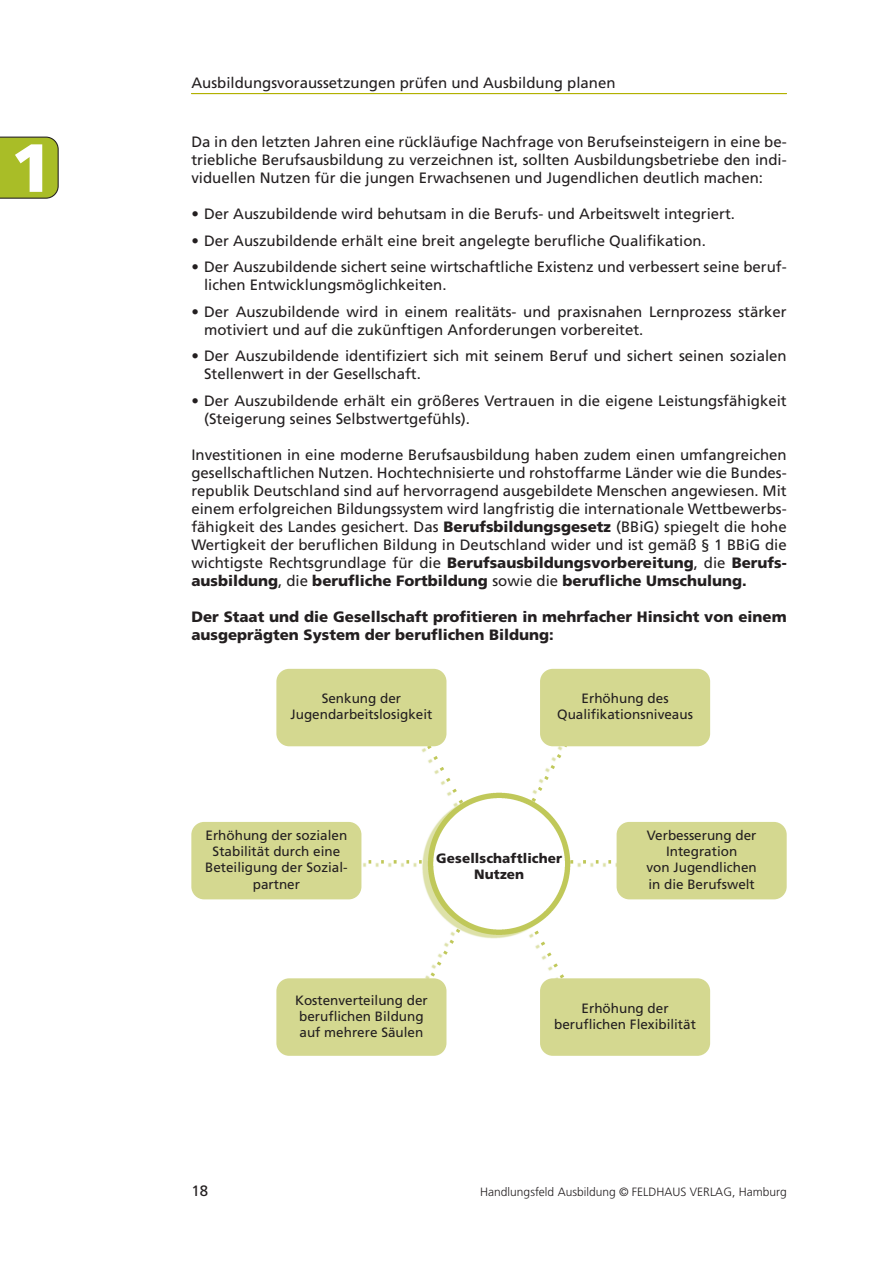
<style>
.page{position:relative;width:893px;height:1263px;background:#fff}
.page>*{position:absolute;margin:0;border:0;box-sizing:border-box;transform-origin:0 0}
.t1{font:900 68.1px "Frutiger";color:#fff}
.t2{font:15px/18px "Frutiger";color:#231f20}
.t3{font:900 15px/18px "Frutiger";color:#231f20}
.t4{font:13.5px/16.2px "Frutiger";color:#231f20;text-align:center}
.t5{font:900 13.5px/16.2px "Frutiger";letter-spacing:.005em;color:#231f20;text-align:center}
.t6{font:300 12px "Frutiger";color:#231f20}
.s1{font-weight:900}
</style>
<div class="page">
<svg style="left:0;top:137px;width:59px;height:62px;background:#a5b72c"></svg>
<hr style="left:191px;top:93px;width:596px;height:1px;background:#b2b100">
<img style="left:342px;top:730px;width:315px;height:267px">
<div style="left:540px;top:978px;width:170px;height:78px;background:#d4d890;border-radius:13px"></div>
<div style="left:617px;top:822px;width:170px;height:77px;background:#d4d890;border-radius:13px"></div>
<div style="left:540px;top:669px;width:170px;height:77px;background:#d4d890;border-radius:13px"></div>
<div style="left:276px;top:978px;width:170px;height:78px;background:#d4d890;border-radius:13px"></div>
<div style="left:191px;top:822px;width:170px;height:77px;background:#d4d890;border-radius:13px"></div>
<div style="left:276px;top:669px;width:170px;height:77px;background:#d4d890;border-radius:13px"></div>
<p class="t2" style="left:191px;top:75px;width:426px">Ausbildungsvoraussetzungen prüfen und Ausbildung planen</p>
<h1 class="t1" style="left:11px;top:141px;width:43px">1</h1>
<p class="t2" style="left:191px;top:134px;width:597px;text-align:justify">Da in den letzten Jahren eine rückläufige Nachfrage von Berufseinsteigern in eine be&shy;triebliche Berufsausbildung zu verzeichnen ist, sollten Ausbildungsbetriebe den indi&shy;viduellen Nutzen für die jungen Erwachsenen und Jugendlichen deutlich machen:</p>
<p class="t2" style="left:191px;top:206px;width:545px">• Der Auszubildende wird behutsam in die Berufs- und Arbeitswelt integriert.</p>
<p class="t2" style="left:191px;top:233px;width:516px">• Der Auszubildende erhält eine breit angelegte berufliche Qualifikation.</p>
<p class="t2" style="left:204px;top:259px;width:584px;text-indent:-13px">• Der Auszubildende sichert seine wirtschaftliche Existenz und verbessert seine beruf&shy;lichen Entwicklungsmöglichkeiten.</p>
<p class="t2" style="left:204px;top:304px;width:584px;text-indent:-13px">• Der Auszubildende wird in einem realitäts- und praxisnahen Lernprozess stärker motiviert und auf die zukünftigen Anforderungen vorbereitet.</p>
<p class="t2" style="left:204px;top:348px;width:584px;text-indent:-13px">• Der Auszubildende identifiziert sich mit seinem Beruf und sichert seinen sozialen<br>Stellenwert in der Gesellschaft.</p>
<p class="t2" style="left:204px;top:393px;width:584px;text-indent:-13px">• Der Auszubildende erhält ein größeres Vertrauen in die eigene Leistungsfähigkeit (Steigerung seines Selbstwertgefühls).</p>
<p class="t2" style="left:191px;top:447px;width:597px;text-align:justify">Investitionen in eine moderne Berufsausbildung haben zudem einen umfangreichen gesellschaftlichen Nutzen. Hochtechnisierte und rohstoffarme Länder wie die Bundes&shy;republik Deutschland sind auf hervorragend ausgebildete Menschen angewiesen. Mit einem erfolgreichen Bildungssystem wird langfristig die internationale Wettbewerbs&shy;fähigkeit des Landes gesichert. Das <span class="s1">Berufsbildungsgesetz</span> (BBiG) spiegelt die hohe Wertigkeit der beruflichen Bildung in Deutschland wider und ist gemäß § 1 BBiG die wichtigste Rechtsgrundlage für die <span class="s1">Berufsausbildungsvorbereitung</span>, die <span class="s1">Berufs&shy;ausbildung</span>, die <span class="s1">berufliche Fortbildung</span> sowie die <span class="s1">berufliche Umschulung.</span></p>
<p class="t3" style="left:191px;top:609px;width:597px">Der Staat und die Gesellschaft profitieren in mehrfacher Hinsicht von einem ausgeprägten System der beruflichen Bildung:</p>
<p class="t4" style="left:291px;top:691px;width:143px">Senkung der<br>Jugendarbeitslosigkeit</p>
<p class="t4" style="left:557px;top:691px;width:137px">Erhöhung des<br>Qualifikationsniveaus</p>
<p class="t4" style="left:205px;top:828px;width:144px">Erhöhung der sozialen<br>Stabilität durch eine<br>Be tei li gung der Sozial&shy;partner</p>
<p class="t5" style="left:436px;top:851px;width:127px">Gesellschaftlicher<br>Nutzen</p>
<p class="t4" style="left:646px;top:828px;width:112px">Verbesserung der<br>Inte gration<br>von Jugendlichen in die Berufswelt</p>
<p class="t4" style="left:295px;top:993px;width:134px">Kostenverteilung der beruflichen Bildung auf mehrere Säulen</p>
<p class="t4" style="left:554px;top:1001px;width:143px">Erhöhung der beruflichen Flexibilität</p>
<p class="t2" style="left:191px;top:1183px;width:18px">18</p>
<p class="t6" style="left:480px;top:1187px;width:308px">Handlungsfeld Ausbildung © FELDHAUS VERLAG, Hamburg</p>
</div>
